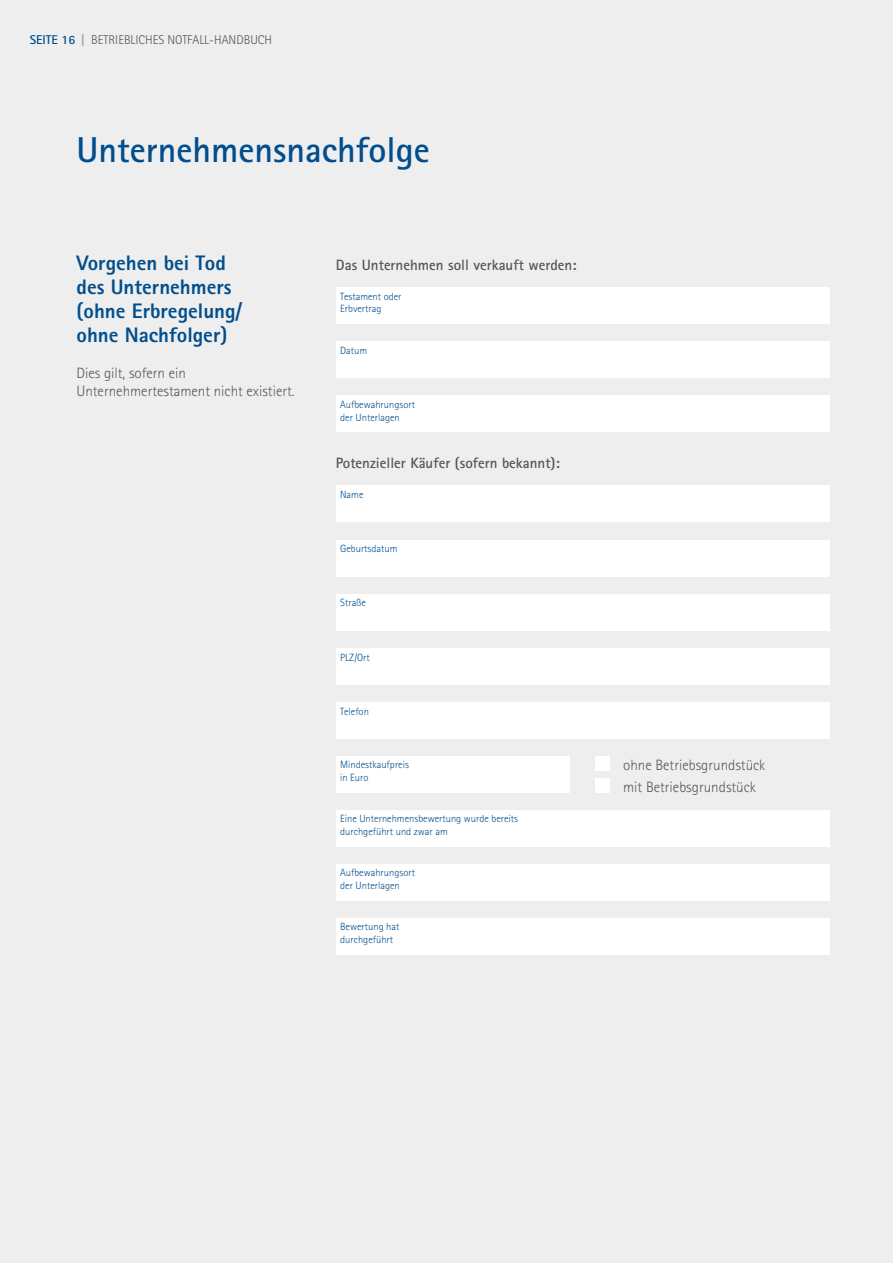
<style>
.page{position:relative;width:893px;height:1263px;background:#eee}
.page>*{position:absolute;margin:0;border:0;box-sizing:border-box;transform-origin:0 0}
.t1{font:700 36px "Rotis Sans Serif";color:#004e8d}
.t2{font:800 21px/24px "Rotis Sans Serif";color:#004e8d}
.t3{font:300 15px/21.8px "Rotis Sans Serif";color:#575756}
.t4{font:700 15px "Rotis Sans Serif";color:#575756}
.t5{font:300 12.75px "Rotis Sans Serif";color:#575756}
.t6{font:300 10.5px/12.6px "Rotis Sans Serif";color:#004e8d}
.s1{font-weight:700;color:#004e8d}
</style>
<div class="page">
<div style="left:336px;top:287px;width:493px;height:37px;background:#fff"></div>
<div style="left:336px;top:341px;width:493px;height:37px;background:#fff"></div>
<div style="left:336px;top:396px;width:493px;height:36px;background:#fff"></div>
<div style="left:336px;top:486px;width:493px;height:36px;background:#fff"></div>
<div style="left:336px;top:540px;width:493px;height:36px;background:#fff"></div>
<div style="left:336px;top:594px;width:493px;height:36px;background:#fff"></div>
<div style="left:336px;top:648px;width:493px;height:37px;background:#fff"></div>
<div style="left:336px;top:702px;width:493px;height:36px;background:#fff"></div>
<div style="left:336px;top:756px;width:234px;height:36px;background:#fff"></div>
<div style="left:336px;top:810px;width:493px;height:36px;background:#fff"></div>
<div style="left:336px;top:864px;width:493px;height:36px;background:#fff"></div>
<div style="left:336px;top:918px;width:493px;height:36px;background:#fff"></div>
<div style="left:595px;top:756px;width:15px;height:14px;background:#fff"></div>
<div style="left:595px;top:778px;width:15px;height:14px;background:#fff"></div>
<p class="t5" style="left:30px;top:32px;width:123px"><span class="s1">SEITE 16</span> | Betriebli ches</p>
<p class="t5" style="left:167px;top:32px;width:104px">Notfall-Han dbuch</p>
<h1 class="t1" style="left:77px;top:127px;width:355px">Unternehmensnachfolge</h1>
<h2 class="t2" style="left:77px;top:251px;width:167px">Vorgehen bei Tod des Unternehmers (ohne Erbregelung/ ohne Nachfolger)</h2>
<h3 class="t4" style="left:336px;top:255px;width:242px">Das Unternehmen soll verkauft werden:</h3>
<p class="t6" style="left:340px;top:290px;width:63px">Testament oder<br>Erbvertrag</p>
<p class="t6" style="left:340px;top:344px;width:29px">Datum</p>
<h3 class="t3" style="left:77px;top:364px;width:220px;line-height:18px">Dies gilt, sofern ein<br>U nternehmertestament nicht existiert.</h3>
<p class="t6" style="left:340px;top:398px;width:76px">Aufbewahrungsort der U nterlagen</p>
<h3 class="t4" style="left:336px;top:453px;width:226px">Potenzieller Käufer (sofern bekannt):</h3>
<p class="t6" style="left:340px;top:488px;width:25px">Name</p>
<p class="t6" style="left:340px;top:542px;width:59px">Geburtsdatum</p>
<p class="t6" style="left:340px;top:596px;width:27px">Straße</p>
<p class="t6" style="left:340px;top:651px;width:31px">PLZ/Ort</p>
<p class="t6" style="left:340px;top:705px;width:30px">Telefon</p>
<p class="t6" style="left:340px;top:758px;width:70px">Mindestkaufpreis in Euro</p>
<h3 class="t3" style="left:623px;top:754px;width:144px">ohne Betriebsgrundstück mit Betriebsgrundstück</h3>
<p class="t6" style="left:340px;top:812px;width:179px">Eine U nternehmensbewertung wurde bereits durchgeführt und zwar am</p>
<p class="t6" style="left:340px;top:866px;width:76px">Aufbewahrungsort der U nterlagen</p>
<p class="t6" style="left:340px;top:920px;width:61px">Bewertung hat durchgeführt</p>
</div>
